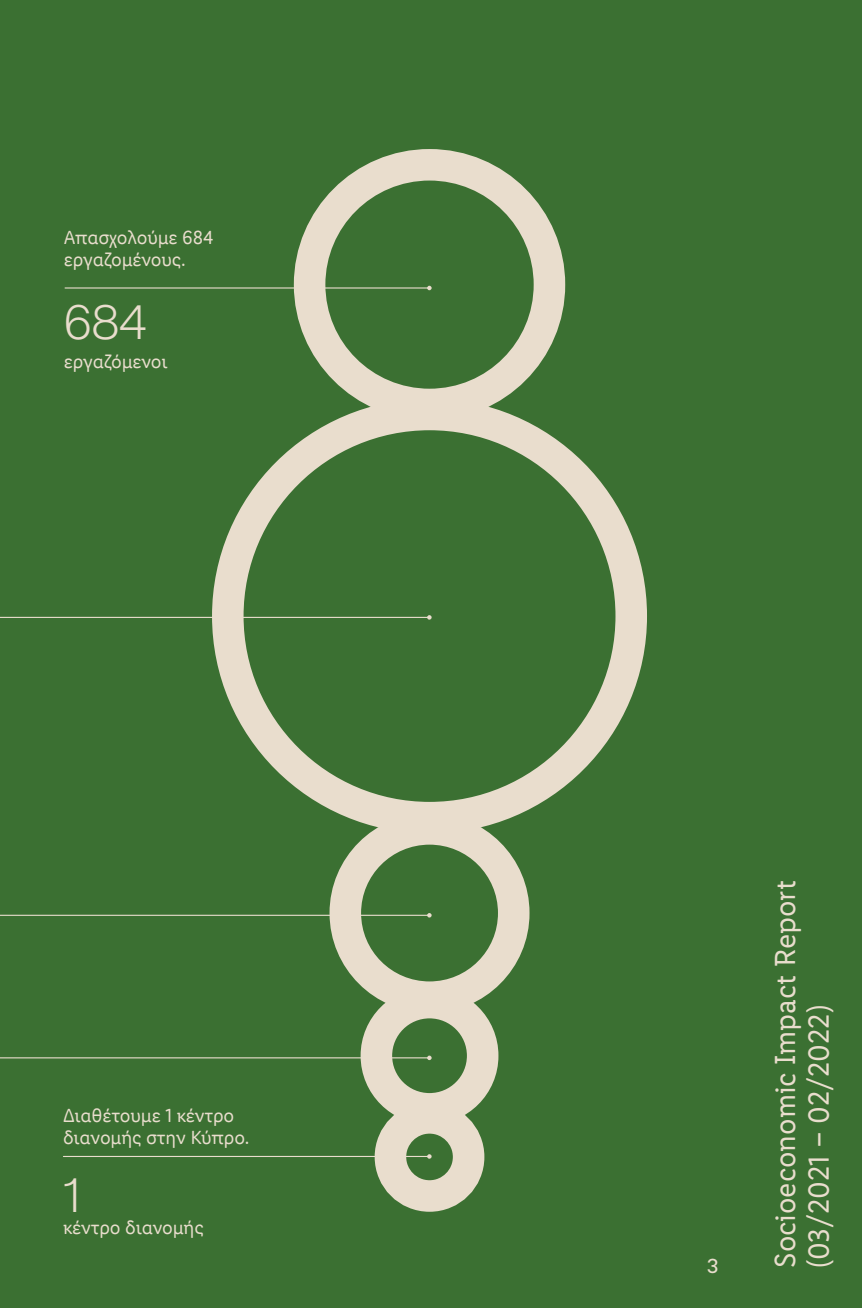
<style>
.page{position:relative;width:862px;height:1308px;background:#fff}
.page>*{position:absolute;margin:0;border:0;box-sizing:border-box;transform-origin:0 0}
.t1{font:300 47.25px "Helvetica Now Display";color:#e9ddcd}
.t2{font:29.25px/33.8px "Lidl Font Pro";color:#e9ddcd}
.t3{font:20.25px "ABC Favorit Pro";color:#e9ddcd}
.t4{font:19.12px/22.5px "Lidl Font Pro";letter-spacing:-.01em;color:#e9ddcd}
</style>
<div class="page">
<div style="left:0;top:0;width:861px;height:1307px;background:#3b7032"></div>
<div style="left:294px;top:149px;width:271px;height:271px;border:32px solid #e9ddcd;border-radius:50%"></div>
<div style="left:329px;top:813px;width:200px;height:200px;border:32px solid #e9ddcd;border-radius:50%"></div>
<div style="left:360px;top:986px;width:138px;height:138px;border:32px solid #e9ddcd;border-radius:50%"></div>
<div style="left:374px;top:1102px;width:110px;height:109px;border:32px solid #e9ddcd;border-radius:50%"></div>
<div style="left:212px;top:399px;width:434px;height:434px;border:32px solid #e9ddcd;border-radius:50%"></div>
<hr style="left:65px;top:287px;width:364px;height:1px;background:#e9ddcd">
<svg style="left:427px;top:286px;width:4px;height:4px"></svg>
<hr style="left:0;top:617px;width:429px;height:1px;background:#e9ddcd">
<svg style="left:427px;top:615px;width:4px;height:4px"></svg>
<hr style="left:0;top:1057px;width:429px;height:1px;background:#e9ddcd">
<svg style="left:427px;top:1055px;width:4px;height:5px"></svg>
<hr style="left:63px;top:1155px;width:366px;height:2px;background:#e9ddcd">
<svg style="left:427px;top:1154px;width:4px;height:4px"></svg>
<hr style="left:0;top:914px;width:429px;height:1px;background:#e9ddcd">
<svg style="left:427px;top:913px;width:4px;height:4px"></svg>
<p class="t4" style="left:64px;top:226px;width:151px">Απασχολούμε 684 εργαζομένους.</p>
<h1 class="t1" style="left:64px;top:290px;width:84px">684</h1>
<p class="t4" style="left:64px;top:350px;width:105px">εργαζόμενοι</p>
<p class="t4" style="left:63px;top:1104px;width:188px">Διαθέτουμε 1 κέντρο διανομής στην Κύπρο.</p>
<h1 class="t1" style="left:63px;top:1162px;width:18px">1</h1>
<p class="t4" style="left:63px;top:1216px;width:142px">κέντρο διανομής</p>
<p class="t3" style="left:706px;top:1253px;width:13px">3</p>
<h2 class="t2" style="left:768px;top:1268px;width:389px;rotate:-90deg">Socioeconomic Impact Report (03/2021 – 02/2022)</h2>
</div>
